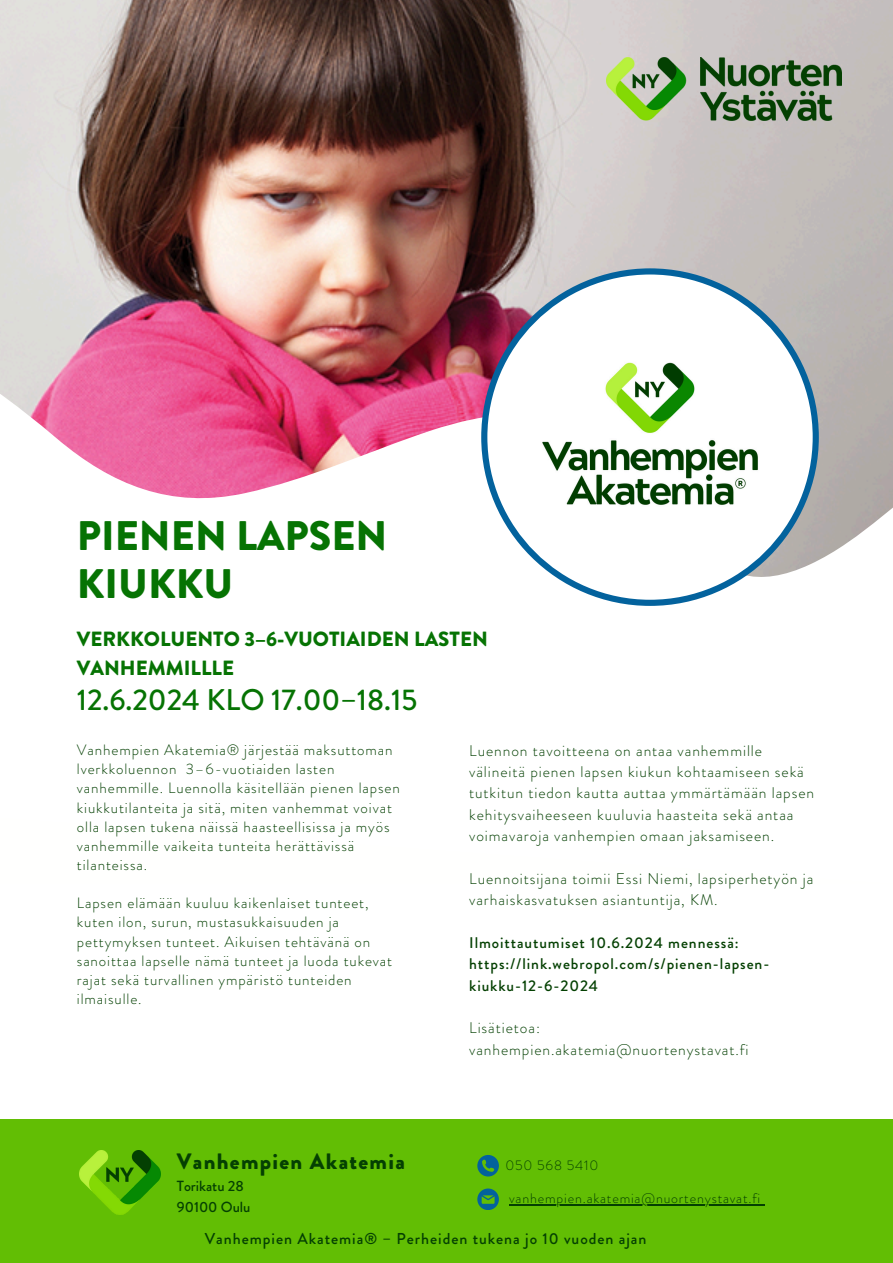
<style>
.page{position:relative;width:893px;height:1263px;background:#fff}
.page>*{position:absolute;margin:0;border:0;box-sizing:border-box;transform-origin:0 0}
.t1{font:900 41.25px/48.9px "Brandon Grotesque";color:#067303}
.t2{font:500 29.85px "Brandon Grotesque";color:#067303}
.t3{font:900 22.2px "Brandon Grotesque";letter-spacing:.06em;color:#044002}
.t4{font:900 20.55px/28.7px "Brandon Grotesque";color:#067303}
.t5{font:500 15.75px "Brandon Grotesque";letter-spacing:.06em;color:#044002}
.t6{font:300 15.45px/21.4px "Brandon Grotesque";letter-spacing:.06em;color:#044002}
.t7{font:500 15.45px/21.4px "Brandon Grotesque";letter-spacing:.06em;color:#044002}
.t8{font:300 15px/19.1px "Brandon Grotesque";letter-spacing:.06em;color:#044002}
.t9{font:500 14.7px/20.2px "Brandon Grotesque";color:#044002}
.t10{font:300 13.88px "Brandon Grotesque";letter-spacing:.06em;color:#044002}
</style>
<div class="page">
<img style="left:0;top:0;width:893px;height:560px">
<svg style="left:481px;top:268px;width:338px;height:338px"></svg>
<img style="left:606px;top:57px;width:236px;height:64px">
<div style="left:0;top:1119px;width:893px;height:144px;background:#62be04"></div>
<img style="left:80px;top:1150px;width:81px;height:64px">
<svg style="left:477px;top:1188px;width:22px;height:22px"></svg>
<hr style="left:509px;top:1204px;width:252px;height:2px;background:#044002">
<svg style="left:477px;top:1155px;width:22px;height:21px"></svg>
<h6 class="t1" style="left:77px;top:511px;width:312px">PIENEN LAPSEN<br>KIUKKU</h6>
<h6 class="t4" style="left:77px;top:625px;width:412px">VERKKOLUENTO 3–6-VUOTIAIDEN LASTEN<br>VANHEMMILLLE</h6>
<p class="t2" style="left:77px;top:678px;width:342px">12.6.2024 KLO 17.00–18.15</p>
<h4 class="t6" style="left:469px;top:740px;width:346px">Luennon tavoitteena on antaa vanhemmille välineitä pienen lapsen kiukun kohtaamiseen sekä tutkitun tiedon kautta auttaa ymmärtämään lapsen kehitysvaiheeseen kuuluvia haasteita sekä antaa voimavaroja vanhempien omaan jaksamiseen.</h4>
<h5 class="t6" style="left:469px;top:868px;width:346px">Luennoitsijana toimii Essi Niemi, lapsiperhetyön ja varhaiskasvatuksen asiantuntija, KM.</h5>
<p class="t7" style="left:469px;top:932px;width:302px">Ilmoittautumiset 10.6.2024 mennessä: https://link.webropol.com/s/pienen-lapsen&shy;kiukku-12-6-2024</p>
<p class="t6" style="left:469px;top:1017px;width:281px">Lisätietoa: vanhempien.akatemia@nuortenystavat.fi</p>
<h6 class="t8" style="left:77px;top:741px;width:324px">Vanhempien Akatemia® järjestää maksuttoman lverkkoluennon 3–6-vuotiaiden lasten vanhemmille. Luennolla käsitellään pienen lapsen kiukkutilanteita ja sitä, miten vanhemmat voivat olla lapsen tukena näissä haasteellisissa ja myös vanhemmille vaikeita tunteita herättävissä tilanteissa.</h6>
<h5 class="t8" style="left:77px;top:894px;width:317px">Lapsen elämään kuuluu kaikenlaiset tunteet, kuten ilon, surun, mustasukkaisuuden ja pettymyksen tunteet. Aikuisen tehtävänä on sanoittaa lapselle nämä tunteet ja luoda tukevat rajat sekä turvallinen ympäristö tunteiden ilmaisulle.</h5>
<h1 class="t3" style="left:177px;top:1145px;width:230px">Vanhempien Akatemia</h1>
<h3 class="t9" style="left:177px;top:1176px;width:75px">Torikatu 28<br>90100 Oulu</h3>
<h6 class="t10" style="left:505px;top:1155px;width:94px">050 568 5410</h6>
<h2 class="t10" style="left:509px;top:1189px;width:253px">vanhempien.akatemia@nuortenystavat.fi</h2>
<h6 class="t5" style="left:205px;top:1227px;width:443px">Vanhempien Akatemia® – Perheiden tukena jo 10 vuoden ajan</h6>
</div>
